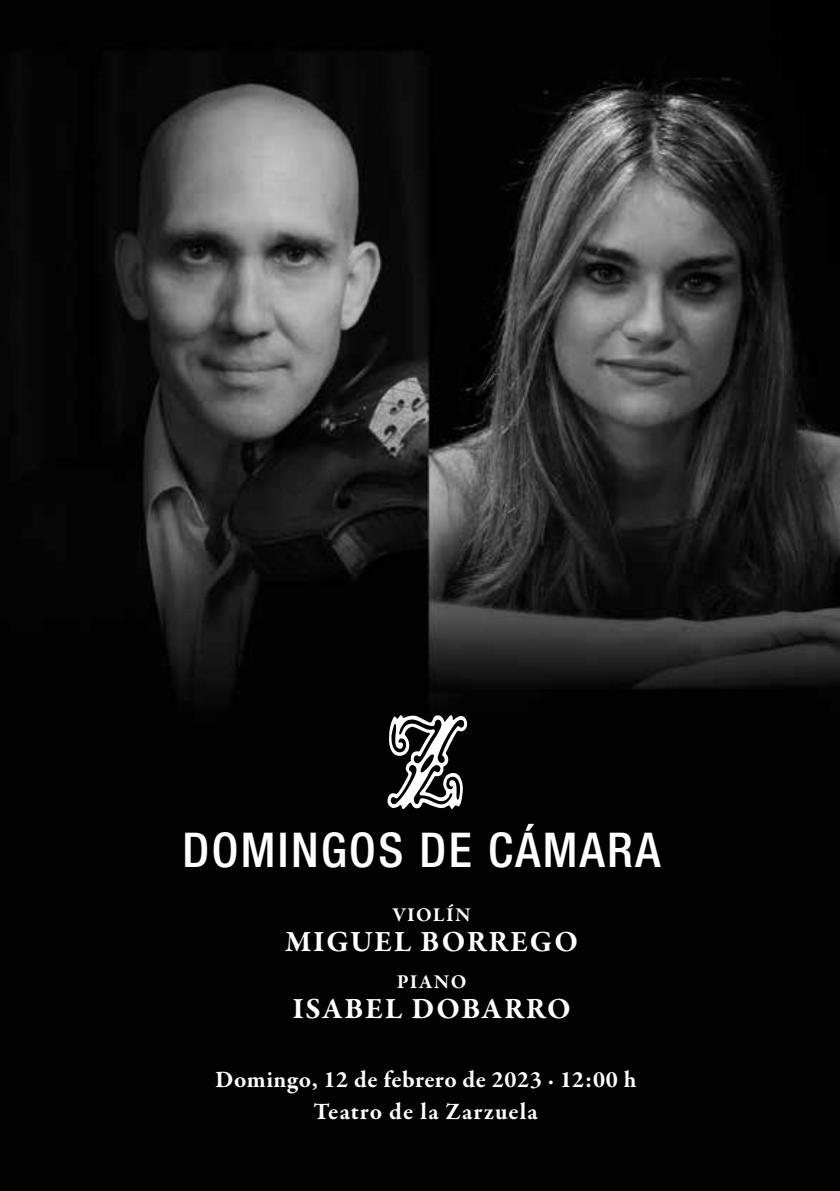
<style>
.page{position:relative;width:840px;height:1191px;background:#fff}
.page>*{position:absolute;margin:0;border:0;box-sizing:border-box;transform-origin:0 0}
.t1{font:500 condensed 48px "Helvetica Neue LT Std";letter-spacing:.05em;color:#fff}
.t2{font:700 30px "Garamond Premr Pro";letter-spacing:.055em;color:#fff}
.t3{font:700 24px "Garamond Premr Pro";letter-spacing:.025em;color:#fff}
.t4{font:700 24px "Garamond Premr Pro";letter-spacing:.05em;color:#fff}
.t5{font:700 20px "Garamond Premr Pro";letter-spacing:.06em;color:#fff}
</style>
<div class="page">
<img style="left:0;top:0;width:839px;height:1191px">
<svg style="left:387px;top:715px;width:80px;height:94px"></svg>
<h1 class="t1" style="left:182px;top:821px;width:479px">DOMINGOS DE CÁMARA</h1>
<p class="t5" style="left:392px;top:902px;width:79px">VIOLÍN</p>
<p class="t2" style="left:285px;top:923px;width:294px">MIGUEL BORREGO</p>
<p class="t5" style="left:396px;top:969px;width:71px">PIANO</p>
<p class="t2" style="left:292px;top:990px;width:280px">ISABEL DOBARRO</p>
<p class="t3" style="left:215px;top:1064px;width:423px">Domingo, 12 de febrero de 2023 · 12:00 h</p>
<p class="t4" style="left:313px;top:1097px;width:226px">Teatro de la Zarzuela</p>
</div>
